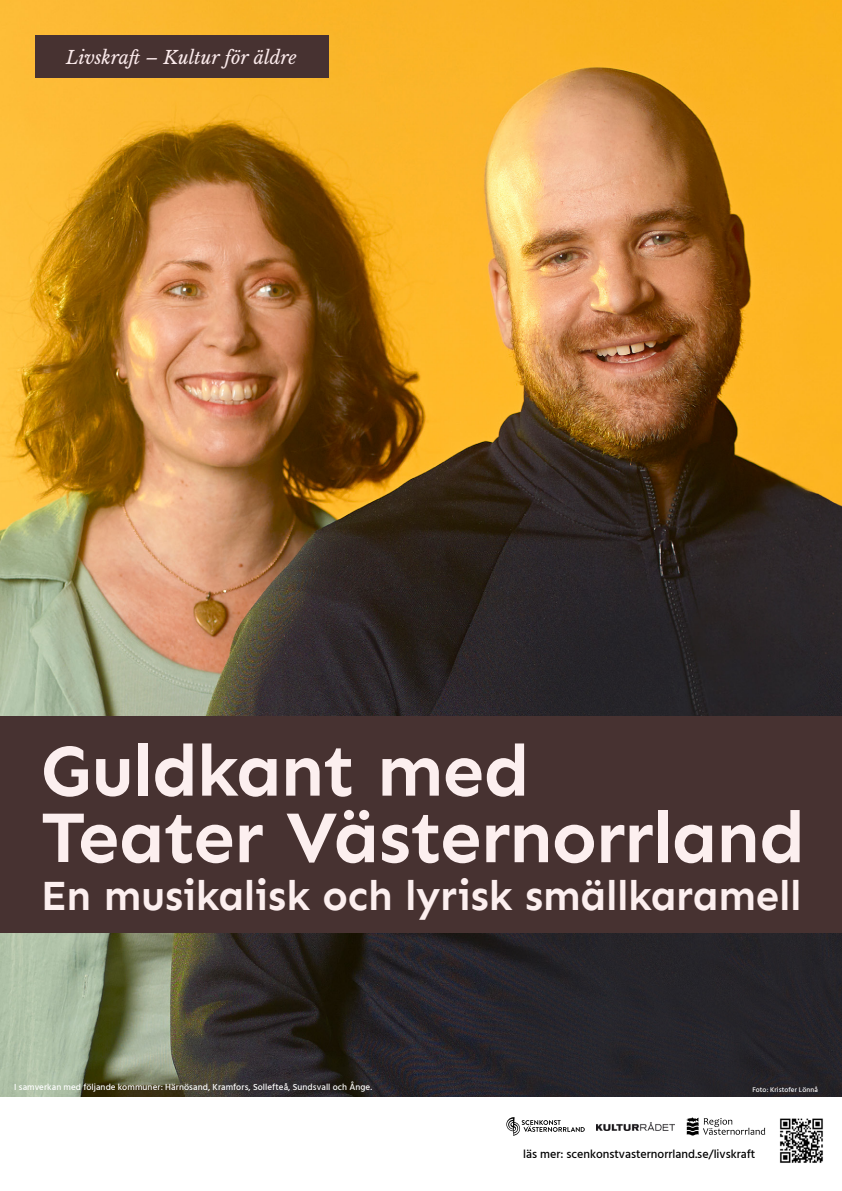
<style>
.page{position:relative;width:842px;height:1191px;background:#fff}
.page>*{position:absolute;margin:0;border:0;box-sizing:border-box;transform-origin:0 0}
.t1{font:700 74.2px/66.5px "Sen";letter-spacing:-.02em;color:#fcefef}
.t2{font:700 41.8px "Sen";letter-spacing:-.01em;color:#fcefef}
.t3{font:italic 18px "Libre Baskerville";letter-spacing:-.005em;color:#fbeaeb}
.t4{font:500 12px "Hind";color:#000}
.t5{font:500 9px "Hind";letter-spacing:.01em;color:#fff}
.t6{font:500 7px "Hind";letter-spacing:.015em;color:#fff}
</style>
<div class="page">
<img style="left:0;top:0;width:842px;height:1097px">
<svg style="left:506px;top:1117px;width:79px;height:18px"></svg>
<svg style="left:687px;top:1117px;width:78px;height:18px"></svg>
<img style="left:596px;top:1122px;width:78px;height:8px">
<img style="left:779px;top:1118px;width:44px;height:45px">
<div style="left:35px;top:35px;width:294px;height:43px;background:#473231"></div>
<div style="left:0;top:716px;width:842px;height:217px;background:#473231"></div>
<h3 class="t3" style="left:66px;top:46px;width:232px">Livskraft – Kultur för äldre</h3>
<h1 class="t1" style="left:41px;top:738px;width:766px">Guldkant med<br>Teater Västernorrland</h1>
<h2 class="t2" style="left:41px;top:872px;width:762px">En musikalisk och lyrisk smällkaramell</h2>
<p class="t5" style="left:14px;top:1081px;width:360px">I samverkan med följande kommuner: Härnösand, Kramfors, Sollefteå, Sundsvall och Ånge.</p>
<p class="t6" style="left:752px;top:1084px;width:67px">Foto: Kristofer Lönnå</p>
<h3 class="t4" style="left:523px;top:1146px;width:234px">läs mer: scenkonstvasternorrland.se/livskraft</h3>
</div>
